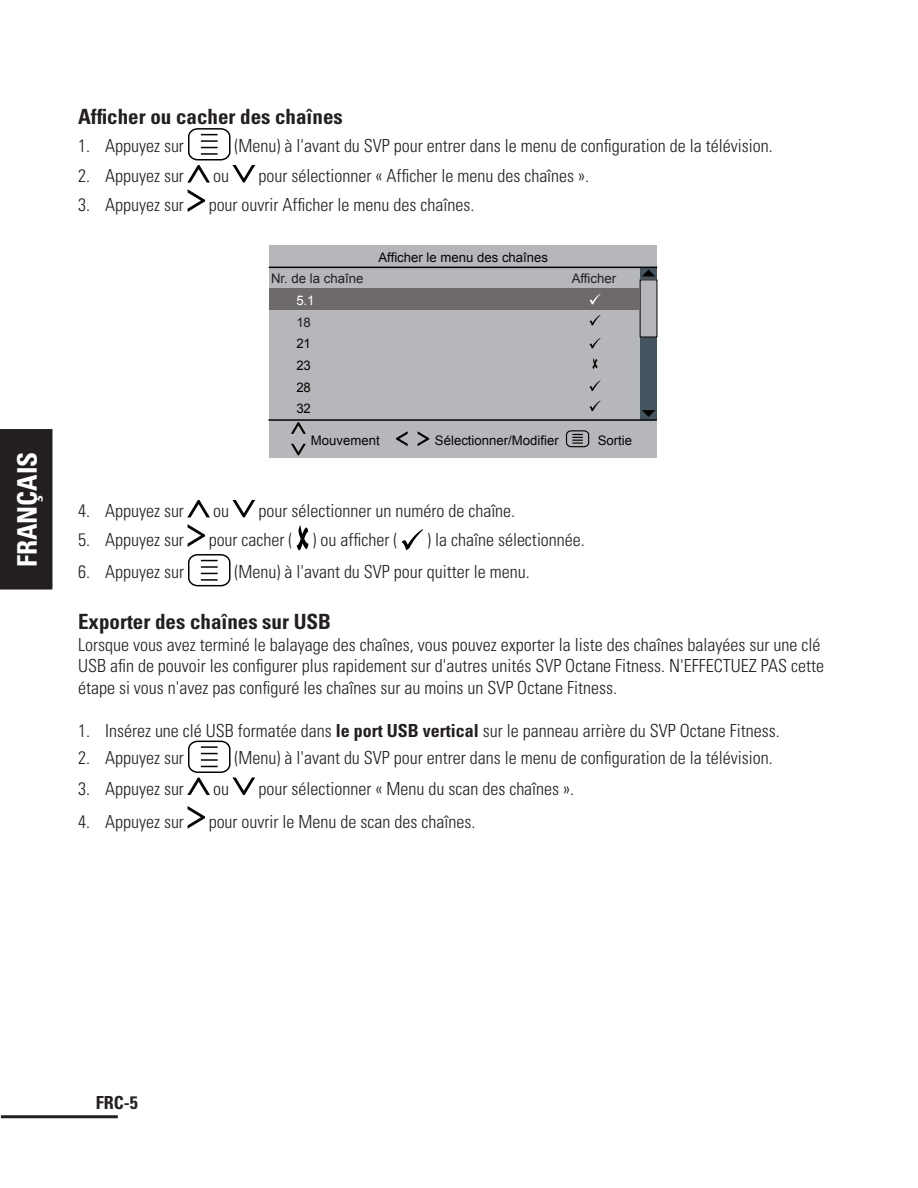
<style>
.page{position:relative;width:918px;height:1188px;background:#fff}
.page>*{position:absolute;margin:0;border:0;box-sizing:border-box;transform-origin:0 0}
.t1{font:700 condensed 27px "Univers";color:#fff}
.t2{font:700 condensed 21px "Univers";color:#231f20}
.t3{font:300 condensed 18px/21.6px "Univers";color:#231f20}
.t4{font:700 condensed 18px "Univers";color:#231f20}
.t5{font:13.2px/21.8px "Arial";color:#040503;text-align:justify}
.t6{font:13.2px "Arial";color:#231f20}
.t7{font:13.2px "Arial";color:#fff}
.s1{font-weight:700}
</style>
<div class="page">
<hr style="left:1px;top:1115px;width:117px;height:3px;background:#231f20">
<div style="left:0;top:429px;width:53px;height:161px;background:#231f20"></div>
<svg style="left:187px;top:128px;width:68px;height:54px"></svg>
<svg style="left:188px;top:190px;width:17px;height:21px"></svg>
<div style="left:269px;top:245px;width:388px;height:212px;background:#b6b7bb"></div>
<div style="left:640px;top:267px;width:17px;height:153px;background:#45555f"></div>
<svg style="left:642px;top:270px;width:13px;height:6px"></svg>
<svg style="left:642px;top:410px;width:13px;height:7px"></svg>
<div style="left:640px;top:280px;width:17px;height:57px;background:#b6b7bb"></div>
<hr style="left:269px;top:267px;width:388px;height:1px;background:#040503">
<hr style="left:268px;top:419px;width:389px;height:2px;background:#040503">
<div style="left:269px;top:289px;width:371px;height:21px;background:#6d6a69"></div>
<svg style="left:396px;top:431px;width:12px;height:15px"></svg>
<svg style="left:418px;top:431px;width:12px;height:15px"></svg>
<svg style="left:565px;top:430px;width:25px;height:18px"></svg>
<svg style="left:291px;top:444px;width:15px;height:12px"></svg>
<svg style="left:291px;top:422px;width:15px;height:12px"></svg>
<svg style="left:589px;top:338px;width:12px;height:11px"></svg>
<svg style="left:589px;top:380px;width:12px;height:11px"></svg>
<svg style="left:589px;top:401px;width:12px;height:11px"></svg>
<svg style="left:592px;top:358px;width:6px;height:11px"></svg>
<svg style="left:589px;top:294px;width:12px;height:11px"></svg>
<svg style="left:589px;top:315px;width:12px;height:11px"></svg>
<svg style="left:188px;top:500px;width:21px;height:17px"></svg>
<svg style="left:233px;top:500px;width:22px;height:17px"></svg>
<svg style="left:188px;top:525px;width:17px;height:21px"></svg>
<svg style="left:297px;top:525px;width:12px;height:25px"></svg>
<svg style="left:402px;top:529px;width:21px;height:21px"></svg>
<svg style="left:188px;top:554px;width:43px;height:33px"></svg>
<svg style="left:187px;top:740px;width:68px;height:55px"></svg>
<svg style="left:188px;top:807px;width:17px;height:21px"></svg>
<h1 class="t1" style="left:11px;top:567px;width:117px;rotate:-90deg">FRANÇAIS</h1>
<p class="t2" style="left:78px;top:104px;width:266px">Afficher ou cacher des chaînes</p>
<p class="t3" style="left:78px;top:135px;width:107px">1. Appuyez sur</p>
<p class="t3" style="left:235px;top:135px;width:540px">(Menu) à l'avant du SVP pour entrer dans le menu de configuration de la télévision.</p>
<p class="t3" style="left:78px;top:165px;width:107px">2. Appuyez sur</p>
<p class="t3" style="left:213px;top:165px;width:17px">ou</p>
<p class="t3" style="left:258px;top:165px;width:332px">pour sélectionner « Afficher le menu des chaînes ».</p>
<p class="t3" style="left:78px;top:194px;width:107px">3. Appuyez sur</p>
<p class="t3" style="left:209px;top:194px;width:267px">pour ouvrir Afficher le menu des chaînes.</p>
<p class="t5" style="left:379px;top:246px;width:171px">Afficher le menu des chaînes</p>
<p class="t6" style="left:271px;top:270px;width:94px">Nr. de la chaîne</p>
<p class="t7" style="left:296px;top:291px;width:20px">5.1</p>
<p class="t6" style="left:296px;top:313px;width:16px">18</p>
<p class="t5" style="left:296px;top:333px;width:16px">21<br>23<br>28<br>32</p>
<p class="t6" style="left:572px;top:270px;width:46px">Afficher</p>
<p class="t5" style="left:311px;top:429px;width:70px">Mouvement</p>
<p class="t5" style="left:435px;top:429px;width:125px">Sélectionner/Modifier</p>
<p class="t5" style="left:598px;top:429px;width:36px">Sortie</p>
<p class="t3" style="left:78px;top:500px;width:107px">4. Appuyez sur</p>
<p class="t3" style="left:213px;top:500px;width:17px">ou</p>
<p class="t3" style="left:258px;top:500px;width:258px">pour sélectionner un numéro de chaîne.</p>
<p class="t3" style="left:78px;top:529px;width:107px">5. Appuyez sur</p>
<p class="t3" style="left:209px;top:529px;width:190px">pour cacher ( ) ou afficher (</p>
<p class="t3" style="left:427px;top:529px;width:159px">) la chaîne sélectionnée.</p>
<p class="t3" style="left:78px;top:561px;width:107px">6. Appuyez sur</p>
<p class="t3" style="left:235px;top:561px;width:297px">(Menu) à l'avant du SVP pour quitter le menu.</p>
<p class="t2" style="left:78px;top:609px;width:255px">Exporter des chaînes sur USB</p>
<p class="t3" style="left:78px;top:633px;width:748px">Lorsque vous avez terminé le balayage des chaînes, vous pouvez exporter la liste des chaînes balayées sur une clé<br>USB afin de pouvoir les configurer plus rapidement sur d'autres unités SVP Octane Fitness. N'EFFECTUEZ PAS cette étape si vous n'avez pas configuré les chaînes sur au moins un SVP Octane Fitness.</p>
<p class="t3" style="left:78px;top:720px;width:703px">1. Insérez une clé USB formatée dans <span class="s1">le port USB vertical</span> sur le panneau arrière du SVP Octane Fitness.</p>
<p class="t3" style="left:78px;top:747px;width:107px">2. Appuyez sur</p>
<p class="t3" style="left:235px;top:747px;width:540px">(Menu) à l'avant du SVP pour entrer dans le menu de configuration de la télévision.</p>
<p class="t3" style="left:78px;top:777px;width:107px">3. Appuyez sur</p>
<p class="t3" style="left:213px;top:777px;width:17px">ou</p>
<p class="t3" style="left:258px;top:777px;width:317px">pour sélectionner « Menu du scan des chaînes ».</p>
<p class="t3" style="left:78px;top:811px;width:107px">4. Appuyez sur</p>
<p class="t3" style="left:209px;top:811px;width:268px">pour ouvrir le Menu de scan des chaînes.</p>
<p class="t4" style="left:96px;top:1091px;width:43px">FRC-5</p>
</div>
